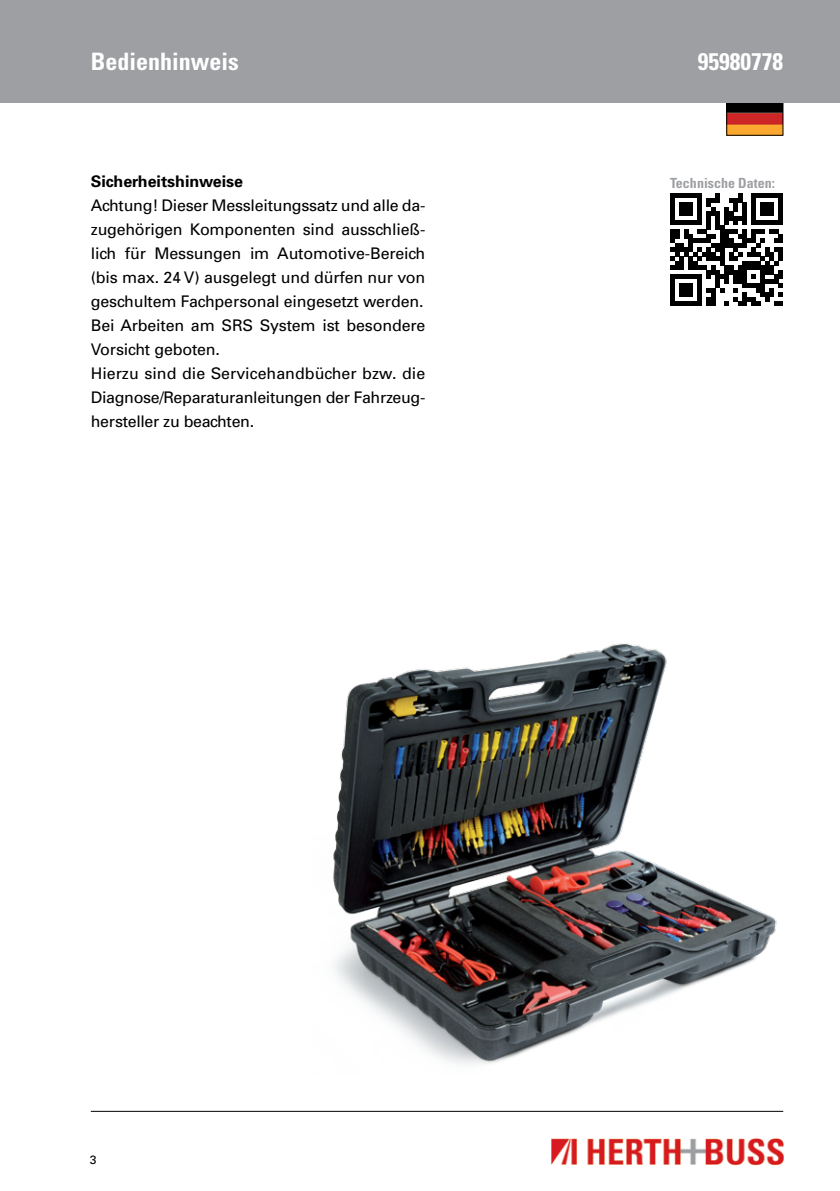
<style>
.page{position:relative;width:840px;height:1191px;background:#fff}
.page>*{position:absolute;margin:0;border:0;box-sizing:border-box;transform-origin:0 0}
.t1{font:700 condensed 24px "Univers";color:#fff}
.t2{font:16px/24px "Univers";letter-spacing:-.01em;color:#000}
.t3{font:700 16px "Univers";color:#000}
.t4{font:700 condensed 14px "Univers";color:#9d9fa2}
.t5{font:12px "Univers";color:#000}
</style>
<div class="page">
<img style="left:728px;top:103px;width:52px;height:30px">
<div style="left:726px;top:101px;width:56px;height:34px;border:1px solid #000"></div>
<div style="left:0;top:0;width:839px;height:102px;background:#9d9fa2"></div>
<img style="left:551px;top:1138px;width:233px;height:28px">
<hr style="left:91px;top:1111px;width:691px;height:1px;background:#000">
<img style="left:333px;top:643px;width:444px;height:421px">
<svg style="left:670px;top:194px;width:112px;height:112px"></svg>
<h1 class="t1" style="left:91px;top:47px;width:150px">Bedienhinweis</h1>
<h1 class="t1" style="left:697px;top:47px;width:87px">95980778</h1>
<p class="t3" style="left:91px;top:171px;width:154px">Sicherheitshinweise</p>
<p class="t2" style="left:91px;top:193px;width:336px">Achtung! Dieser Messleitungssatz und alle da&shy;zugehörigen Komponenten sind ausschließ&shy;lich für Messungen im Automotive-Bereich (bis max. 24 V) ausgelegt und dürfen nur von geschultem Fachpersonal eingesetzt werden.<br>Bei Arbeiten am SRS System ist besondere Vorsicht geboten.<br>Hierzu sind die Servicehandbücher bzw. die Diagnose/Reparaturanleitungen der Fahrzeug&shy;hersteller zu beachten.</p>
<p class="t4" style="left:669px;top:174px;width:106px">Technische Daten:</p>
<p class="t5" style="left:90px;top:1152px;width:8px">3</p>
</div>
